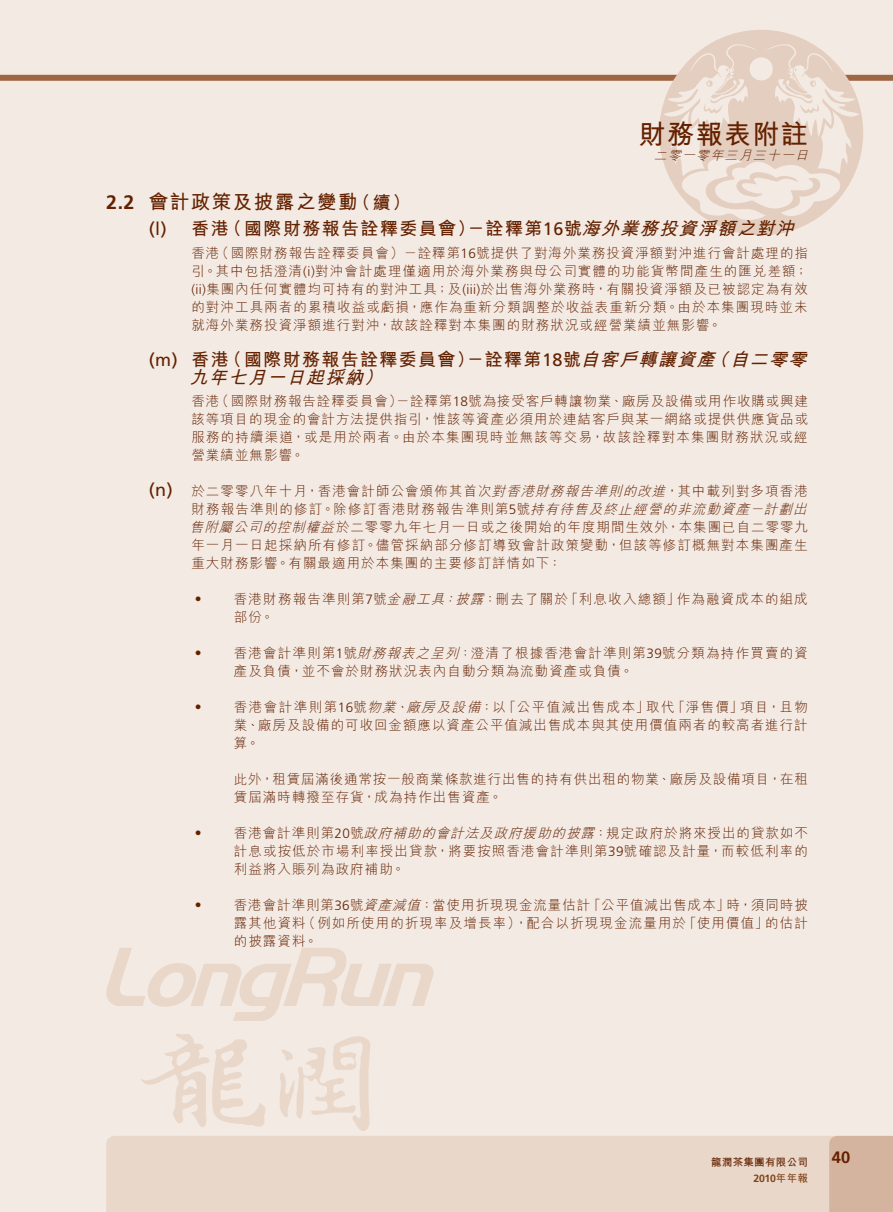
<style>
.page{position:relative;width:893px;height:1212px;background:#f3eae3}
.page>*{position:absolute;margin:0;border:0;box-sizing:border-box;transform-origin:0 0}
.t1{font:700 27px "M Hei HK";letter-spacing:.055em;color:#642100}
.Heading_1{font:700 19.5px "M Hei HK";letter-spacing:.08em;color:#642100}
.Heading_1-2{font:700 19.5px "Frutiger LT Std";color:#642100}
.Heading_2{font:700 18px "M Hei HK";letter-spacing:.075em;color:#642100}
.Heading_2-2{font:italic 700 18px "M Hei HK";color:#642100}
.Heading_2-3{font:18px "Frutiger LT Std";color:#642100}
.Heading_1-3{font:700 18px "M Hei HK";color:#642100}
.Body_Text{font:18px "Frutiger LT Std";color:#642100}
.t2{font:700 16.5px "Frutiger LT Std";color:#642100}
.Body_Text-2{font:300 13.5px/18px "M Hei HK";letter-spacing:.08em;color:#642100}
.Body_Text-3{font:300 13.5px/18px "M Hei HK";letter-spacing:.06em;color:#642100}
.Body_Text-4{font:italic 300 13.5px "M Hei HK";color:#642100}
.Body_Text-5{font:300 13.5px "M Hei HK";letter-spacing:.11em;color:#642100}
.t3{font:italic 300 12.75px "M Hei HK";color:#642100}
.t4{font:700 10.5px "M Hei HK";letter-spacing:.03em;color:#642100}
.t5{font:700 10.5px "Frutiger LT Std";color:#804218}
.s1{font-family:"Frutiger LT Std";font-weight:400}
.s2{font-style:italic}
.s3{font-family:"Frutiger LT Std"}
.s4{font-style:normal}
.s5{font-family:"Frutiger LT Std";font-style:normal}
.s6{font-family:"M Hei HK"}
</style>
<div class="page">
<div style="left:829px;top:75px;width:64px;height:6px;background:#9e6643"></div>
<div style="left:0;top:75px;width:689px;height:6px;background:#9e6643"></div>
<svg style="left:659px;top:30px;width:205px;height:205px"></svg>
<div style="left:106px;top:1136px;width:723px;height:76px;background:#e9d7c9"></div>
<div style="left:829px;top:1136px;width:64px;height:76px;background:#d5b49f"></div>
<svg style="left:280px;top:1036px;width:91px;height:95px"></svg>
<svg style="left:106px;top:948px;width:328px;height:73px"></svg>
<svg style="left:141px;top:1033px;width:124px;height:94px"></svg>
<p class="Heading_1-2" style="left:106px;top:191px;width:30px">2.2</p>
<p class="Heading_1" style="left:149px;top:187px;width:210px">會計政策及披露之變動</p>
<p class="Heading_1-3" style="left:353px;top:189px;width:59px">（續(</p>
<h1 class="t1" style="left:639px;top:114px;width:171px">財務報表附註</h1>
<p class="t3" style="left:654px;top:149px;width:159px">二零一零年三月三十一日</p>
<p class="Heading_2-3" style="left:149px;top:218px;width:19px">)l(</p>
<p class="Heading_2" style="left:224px;top:216px;width:577px">（國際財務報告詮釋委員會 －）詮釋第 <span class="s1">1 6</span> 號<span class="s2">海外業務投資淨額之對沖</span></p>
<p class="Heading_2" style="left:191px;top:216px;width:39px">香港</p>
<p class="Heading_2-3" style="left:149px;top:349px;width:30px">m( )</p>
<p class="Body_Text" style="left:149px;top:479px;width:25px">n( )</p>
<p class="Body_Text-2" style="left:216px;top:243px;width:594px">（國際財務報告詮釋委員會）－詮釋第<span class="s3">16</span>號提供了對海外業務投資淨額對沖進行會計處理的指</p>
<p class="Body_Text-2" style="left:191px;top:243px;width:618px">香港<br>引。其中包括澄清 <span class="s3">)i(</span> 對沖會計處理僅適用於海外業務與母公司實體的功能貨幣間產生的匯兌差額;<br><span class="s3">)i i(</span> 集團內任何實體均可持有的對沖工具；及<span class="s3">(iii)</span>於出售海外業務時，有關投資淨額及已被認定為有效的對沖工具兩者的累積收益或虧損，應作為重新分類調整於收益表重新分類。由於本集團現時並未就海外業務投資淨額進行對沖，故該詮釋對本集團的財務狀況或經營業績並無影響。</p>
<p class="Heading_2-2" style="left:730px;top:346px;width:84px">自二零零</p>
<p class="Heading_2" style="left:224px;top:346px;width:498px">（國際財務報告詮釋委員會 －）詮釋第 <span class="s1">1 8</span> 號<span class="s2">自客戶轉讓資產</span></p>
<p class="Heading_2-2" style="left:710px;top:346px;width:26px">（</p>
<p class="Heading_2" style="left:191px;top:346px;width:39px">香港</p>
<p class="Heading_2-2" style="left:189px;top:364px;width:181px">九年七月一日起採納</p>
<p class="Body_Text-2" style="left:216px;top:392px;width:594px">（國際財務報告詮釋委員會 －）詮釋第<span class="s3">18</span>號為接受客戶轉讓物業、廠房及設備或用作收購或興建</p>
<p class="Heading_2-2" style="left:364px;top:364px;width:26px">(</p>
<p class="Body_Text-2" style="left:191px;top:392px;width:618px">香港<br>該等項目的現金的會計方法提供指引，惟該等資產必須用於連結客戶與某一網絡或提供供應貨品或服務的持續渠道，或是用於兩者。由於本集團現時並無該等交易，故該詮釋對本集團財務狀況或經營業績並無影響。</p>
<p class="Body_Text-2" style="left:665px;top:482px;width:144px">，其中載列對多項香港</p>
<p class="Body_Text-2" style="left:191px;top:482px;width:479px">於二零零八年十月，香港會計師公會頒佈其首次<span class="s2">對香港財務報告準則的改進</span></p>
<p class="Body_Text-2" style="left:190px;top:500px;width:620px">財務報告準則的修訂。除修訂香港財務報告準則第 <span class="s3">5</span> 號<span class="s2">持有待售及終止經營的非流動資產<br>售附屬公司的控制權益</span>於二零零九年七月一日或之後開始的年度期間生效外，本集團已自二零零九年一月一日起採納所有修訂。儘管採納部分修訂導致會計政策變動，但該等修訂概無對本集團產生重大財務影響。有關最適用於本集團的主要修訂詳情如下：</p>
<p class="Body_Text-2" style="left:677px;top:590px;width:133px">作為融資成本的組成</p>
<p class="Body_Text-4" style="left:764px;top:502px;width:48px">計劃出</p>
<p class="Body_Text-4" style="left:750px;top:502px;width:19px">－</p>
<p class="Body_Text-2" style="left:234px;top:590px;width:215px">香港財務報告準則第<span class="s3">7</span> 號<span class="s2">金融工具</span></p>
<p class="Body_Text-2" style="left:565px;top:590px;width:116px">「利息收入總額」</p>
<p class="Body_Text-4" style="left:455px;top:592px;width:33px">披露</p>
<p class="Body_Text-2" style="left:483px;top:590px;width:86px">：刪去了關於</p>
<p class="Body_Text-4" style="left:443px;top:592px;width:19px">：</p>
<p class="Body_Text-2" style="left:191px;top:590px;width:15px">‧</p>
<p class="Body_Text-2" style="left:234px;top:608px;width:42px">部份。</p>
<p class="Body_Text-2" style="left:191px;top:644px;width:15px">‧</p>
<p class="Body_Text-2" style="left:234px;top:644px;width:230px">香港會計準則第<span class="s3">1</span> 號<span class="s2">財務報表之呈列</span></p>
<p class="Body_Text-2" style="left:459px;top:644px;width:351px">：澄清了根據香港會計準則第<span class="s3">39</span>號分類為持作買賣的資</p>
<p class="Body_Text-2" style="left:234px;top:662px;width:401px">產及負債，並不會於財務狀況表內自動分類為流動資產或負債。</p>
<p class="Body_Text-2" style="left:191px;top:698px;width:15px">‧</p>
<p class="Body_Text-5" style="left:234px;top:700px;width:167px">香港會計準則第<span class="s3">16</span>號<span class="s2">物業</span></p>
<p class="Body_Text-5" style="left:503px;top:700px;width:148px">「公平值減出售成本」</p>
<p class="Body_Text-4" style="left:407px;top:700px;width:79px">廠房及設備</p>
<p class="Body_Text-2" style="left:672px;top:698px;width:73px">「淨售價」</p>
<p class="Body_Text-2" style="left:740px;top:698px;width:69px">項目，且物</p>
<p class="Body_Text-2" style="left:646px;top:698px;width:30px">取代</p>
<p class="Body_Text-2" style="left:480px;top:698px;width:27px">：以</p>
<p class="Body_Text-4" style="left:394px;top:700px;width:19px">、</p>
<p class="Body_Text-2" style="left:191px;top:824px;width:15px">‧</p>
<p class="Body_Text-2" style="left:234px;top:716px;width:575px">業、廠房及設備的可收回金額應以資產公平值減出售成本與其使用價值兩者的較高者進行計算。</p>
<p class="Body_Text-3" style="left:234px;top:770px;width:576px">此外，租賃屆滿後通常按一般商業條款進行出售的持有供出租的物業、廠房及設備項目，在租賃屆滿時轉撥至存貨，成為持作出售資產。</p>
<p class="Body_Text-2" style="left:594px;top:824px;width:215px">：規定政府於將來授出的貸款如不</p>
<p class="Body_Text-4" style="left:234px;top:826px;width:365px"><span class="s4">香港會計準則第</span> <span class="s5">2 0</span> <span class="s4">號</span>政府補助的會計法及政府援助的披露</p>
<p class="Body_Text-2" style="left:191px;top:896px;width:15px">‧</p>
<p class="Body_Text-2" style="left:234px;top:842px;width:575px">計息或按低於市場利率授出貸款，將要按照香港會計準則第<span class="s3">39</span>號確認及計量，而較低利率的利益將入賬列為政府補助。</p>
<p class="Body_Text-2" style="left:727px;top:896px;width:83px">時，須同時披</p>
<p class="Body_Text-2" style="left:234px;top:896px;width:191px">香港會計準則第<span class="s3">36</span>號<span class="s2">資產減值</span></p>
<p class="Body_Text-2" style="left:587px;top:896px;width:144px">「公平值減出售成本」</p>
<p class="Body_Text-2" style="left:420px;top:896px;width:172px">：當使用折現現金流量估計</p>
<p class="Body_Text-2" style="left:302px;top:914px;width:385px">（例如所使用的折現率及增長率 ，）配合以折現現金流量用於</p>
<p class="Body_Text-2" style="left:234px;top:914px;width:85px">露其他資料的披露資料。</p>
<p class="Body_Text-2" style="left:765px;top:914px;width:44px">的估計</p>
<p class="Body_Text-2" style="left:683px;top:914px;width:87px">「使用價值」</p>
<p class="t4" style="left:711px;top:1154px;width:98px">龍潤茶集團有限公司</p>
<p class="t5" style="left:753px;top:1172px;width:56px">2010<span class="s6">年年報</span></p>
<p class="t2" style="left:832px;top:1148px;width:20px">40</p>
</div>
